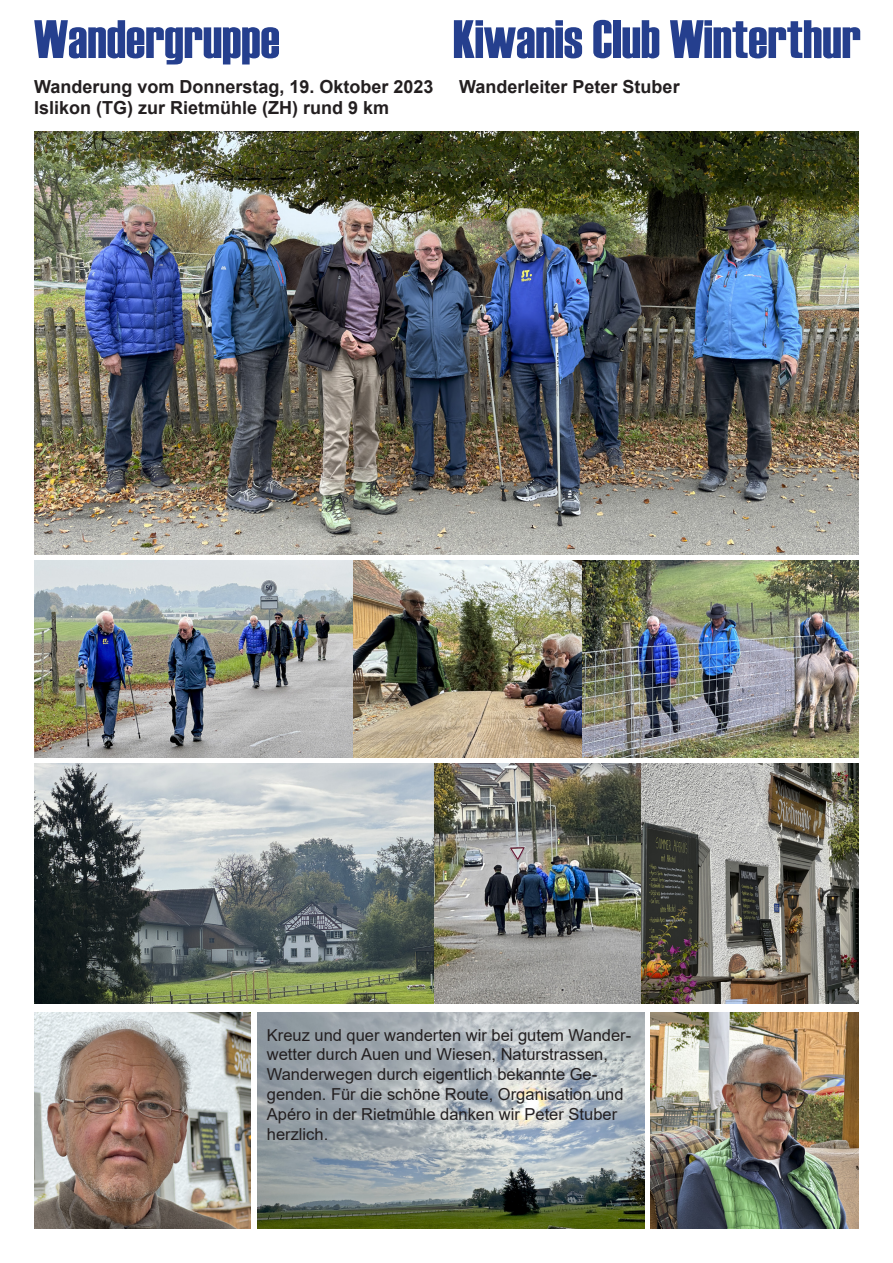
<style>
.page{position:relative;width:893px;height:1263px;background:#fff}
.page>*{position:absolute;margin:0;border:0;box-sizing:border-box;transform-origin:0 0}
.t1{font:54px "Haettenschweiler";color:#253f8e}
.t2{font:700 18px/21.6px "Arial";color:#231f20}
.t3{font:16.5px/19.8px "Arial";color:#231f20}
</style>
<div class="page">
<img style="left:34px;top:763px;width:825px;height:240px">
<img style="left:34px;top:561px;width:825px;height:196px">
<img style="left:257px;top:1012px;width:387px;height:217px">
<img style="left:34px;top:1012px;width:217px;height:217px">
<img style="left:651px;top:1012px;width:208px;height:217px">
<img style="left:34px;top:132px;width:825px;height:423px">
<p class="t1" style="left:34px;top:2px;width:247px">Wandergruppe</p>
<p class="t1" style="left:453px;top:2px;width:409px">Kiwanis Club Winterthur</p>
<p class="t2" style="left:34px;top:76px;width:401px">Wanderung vom Donnerstag, 19. Oktober 2023<br>Islikon (TG) zur Rietmühle (ZH) rund 9 km</p>
<p class="t2" style="left:459px;top:76px;width:222px">Wanderleiter Peter Stuber</p>
<p class="t3" style="left:267px;top:1025px;width:366px">Kreuz und quer wanderten wir bei gutem Wander&shy;wetter durch Auen und Wiesen, Naturstrassen, Wanderwegen durch eigentlich bekannte Ge&shy;genden. Für die schöne Route, Organisation und Apéro in der Rietmühle danken wir Peter Stuber herzlich.</p>
</div>
